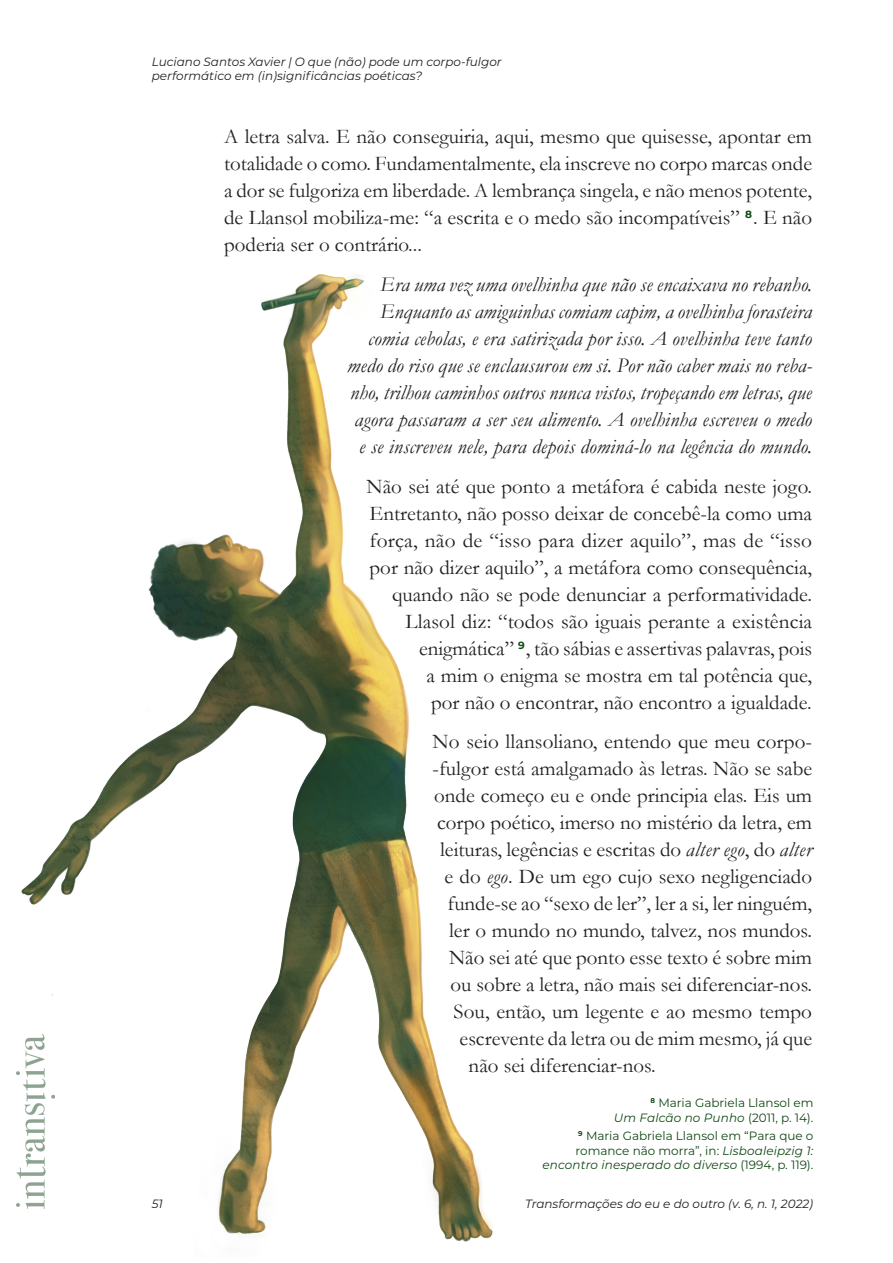
<style>
.page{position:relative;width:893px;height:1263px;background:#fff}
.page>*{position:absolute;margin:0;border:0;box-sizing:border-box;transform-origin:0 0}
.t1{font:21px/27px "Garamond";color:#231f20;text-align:justify}
.t2{font:italic 21px/27px "Garamond";letter-spacing:.01em;color:#231f20;text-align:right}
.t3{font:12px/14.4px "Montserrat";color:#104912;text-align:right}
.t4{font:italic 12px/14.4px "Montserrat";color:#231f20}
.s1{font-style:italic}
</style>
<div class="page">
<img style="left:16px;top:274px;width:477px;height:968px">
<img style="left:17px;top:1034px;width:37px;height:175px">
<p class="t4" style="left:152px;top:54px;width:351px">Luciano Santos Xavier | O que (não) pode um corpo-fulgor performático em (in)significâncias poéticas?</p>
<p class="t1" style="left:224px;top:122px;width:590px">A letra salva. E não conseguiria, aqui, mesmo que quisesse, apontar em totalidade o como. Fundamentalmente, ela inscreve no corpo marcas onde a dor se fulgoriza em liberdade. A lembrança singela, e não menos potente, de Llansol mobiliza-me: “a escrita e o medo são incompatíveis” <sup>8</sup>. E não poderia ser o contrário...</p>
<p class="t2" style="left:347px;top:270px;width:467px">Era uma vez uma ovelhinha que não se encaixava no rebanho.<br>Enquanto as amiguinhas comiam capim, a ovelhinha forasteira comia cebolas, e era satirizada por isso. A ovelhinha teve tanto medo do riso que se enclausurou em si. Por não caber mais no reba&shy;nho, trilhou caminhos outros nunca vistos, tropeçando em letras, que agora passaram a ser seu alimento. A ovelhinha escreveu o medo e se inscreveu nele, para depois dominá-lo na legência do mundo.</p>
<p class="t1" style="left:367px;top:472px;width:447px;text-align:right">Não sei até que ponto a metáfora é cabida neste jogo.<br>Entretanto, não posso deixar de concebê-la como uma força, não de “isso para dizer aquilo”, mas de “isso por não dizer aquilo”, a metáfora como consequência, quando não se pode denunciar a performatividade.<br>Llasol diz: “todos são iguais perante a existência enigmática” <sup>9</sup>, tão sábias e assertivas palavras, pois<br>a mim o enigma se mostra em tal potência que,<br>por não o encontrar, não encontro a igualdade.</p>
<p class="t1" style="left:433px;top:728px;width:381px">No seio llansoliano, entendo que meu corpo-</p>
<p class="t1" style="left:433px;top:755px;width:381px">-fulgor está amalgamado às letras. Não se sabe</p>
<p class="t1" style="left:434px;top:782px;width:380px">onde começo eu e onde principia elas. Eis um</p>
<p class="t1" style="left:437px;top:809px;width:376px">corpo poético, imerso no mistério da letra, em</p>
<p class="t1" style="left:440px;top:836px;width:374px">leituras, legências e escritas do <span class="s1">alter ego</span>, do <span class="s1">alter</span></p>
<p class="t1" style="left:445px;top:863px;width:369px">e do <span class="s1">ego</span>. De um ego cujo sexo negligenciado</p>
<p class="t1" style="left:448px;top:890px;width:366px">funde-se ao “sexo de ler”, ler a si, ler ninguém,</p>
<p class="t1" style="left:449px;top:917px;width:364px">ler o mundo no mundo, talvez, nos mundos.</p>
<p class="t1" style="left:449px;top:944px;width:364px">Não sei até que ponto esse texto é sobre mim</p>
<p class="t1" style="left:451px;top:971px;width:363px">ou sobre a letra, não mais sei diferenciar-nos.</p>
<p class="t1" style="left:454px;top:998px;width:360px">Sou, então, um legente e ao mesmo tempo</p>
<p class="t1" style="left:460px;top:1025px;width:354px">escrevente da letra ou de mim mesmo, já que</p>
<p class="t1" style="left:469px;top:1052px;width:189px">não sei diferenciar-nos.</p>
<p class="t3" style="left:614px;top:1095px;width:201px"><sup>8</sup> Maria Gabriela Llansol em<br><span class="s1">Um Falcão no Punho</span> (2011, p. 14).</p>
<p class="t3" style="left:542px;top:1128px;width:272px"><sup>9</sup> Maria Gabriela Llansol em “Para que o romance não morra”, in: <span class="s1">Lisboaleipzig 1: encontro inesperado do diverso</span> (1994, p. 119).</p>
<p class="t4" style="left:152px;top:1196px;width:13px">51</p>
<p class="t4" style="left:525px;top:1196px;width:290px">Transformações do eu e do outro (v. 6, n. 1, 2022)</p>
</div>
